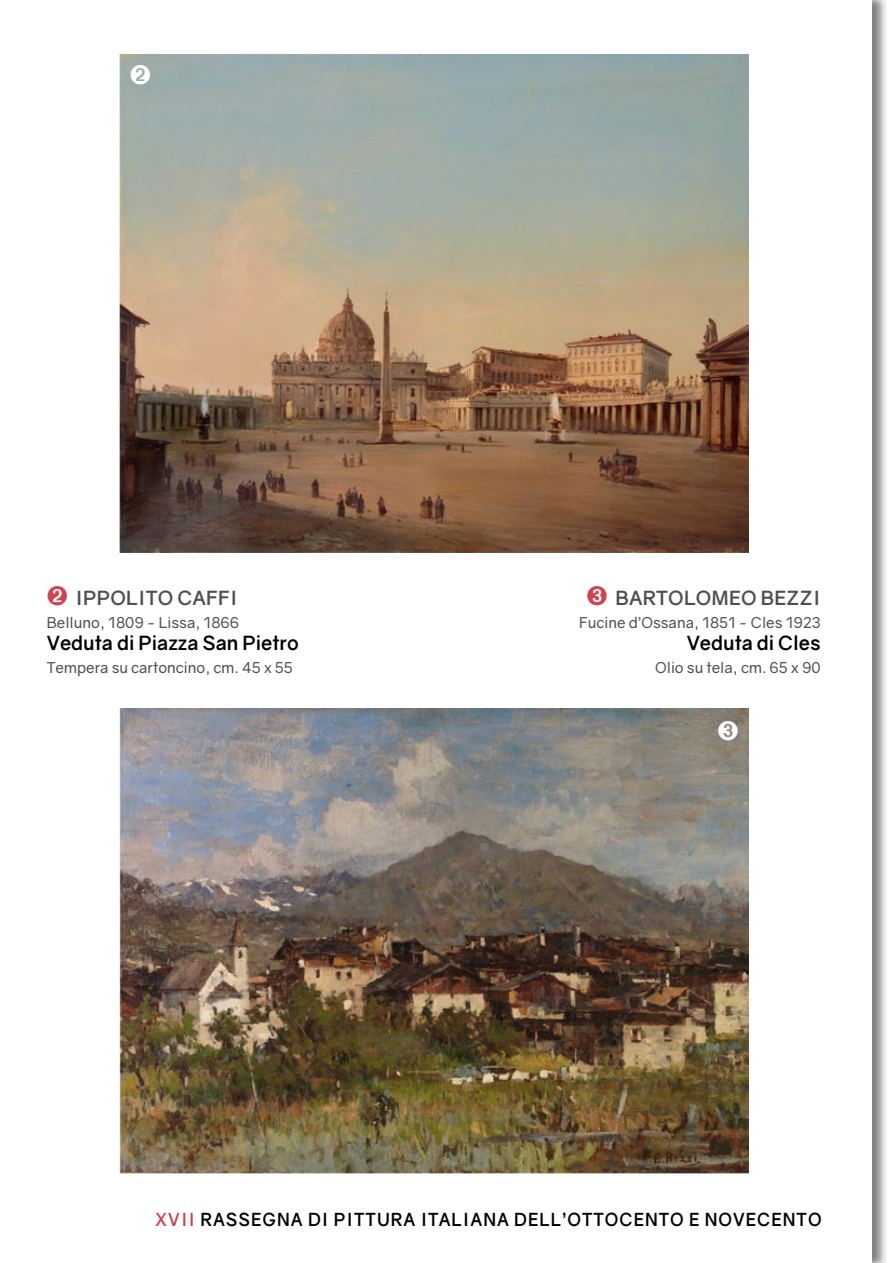
<style>
.page{position:relative;width:893px;height:1263px;background:#fff}
.page>*{position:absolute;margin:0;border:0;box-sizing:border-box;transform-origin:0 0}
.t1{font:700 19.5px "Gravity";color:#000}
.t2{font:700 19.5px "Gravity";letter-spacing:.01em;color:#4f4e51}
.t3{font:700 18px "Gravity";letter-spacing:.06em;color:#000;scale:.95 1}
.t4{font:15px "Gravity";color:#4f4e51}
.s1{color:#cf4450}
</style>
<div class="page">
<div style="left:829px;top:0;width:59px;height:1263px;background:#000;opacity:.5"></div>
<div style="left:829px;top:0;width:43px;height:1263px;background:#fff"></div>
<img style="left:119px;top:709px;width:630px;height:465px">
<img style="left:119px;top:54px;width:629px;height:499px">
<svg style="left:131px;top:65px;width:19px;height:20px"></svg>
<svg style="left:719px;top:721px;width:19px;height:19px"></svg>
<h1 class="t2" style="left:47px;top:586px;width:192px"><span class="s1">➋</span> I ppol ito Caffi</h1>
<p class="t4" style="left:47px;top:613px;width:194px">Belluno, 1809 - Lissa, 1866</p>
<h1 class="t1" style="left:47px;top:631px;width:253px">Veduta di Piazza San Pietro</h1>
<p class="t4" style="left:47px;top:658px;width:247px">Tempera su cartoncino, cm. 45 x 55</p>
<h1 class="t2" style="left:586px;top:586px;width:85px"><span class="s1">➌</span> Bartolom</h1>
<h1 class="t2" style="left:729px;top:586px;width:93px">eo Bezzi</h1>
<p class="t4" style="left:579px;top:613px;width:243px">Fucine d’Ossana, 1851 - Cles 1923</p>
<h1 class="t1" style="left:687px;top:631px;width:136px">Veduta di Cles</h1>
<p class="t4" style="left:655px;top:658px;width:167px">Olio su tela, cm. 65 x 90</p>
<p class="t3" style="left:155px;top:1208px;width:704px"><span class="s1">XVII</span> RASSEGNA DI PI TTURA I TALIANA DELL’OTTOCENTO E NOVECENTO</p>
</div>
